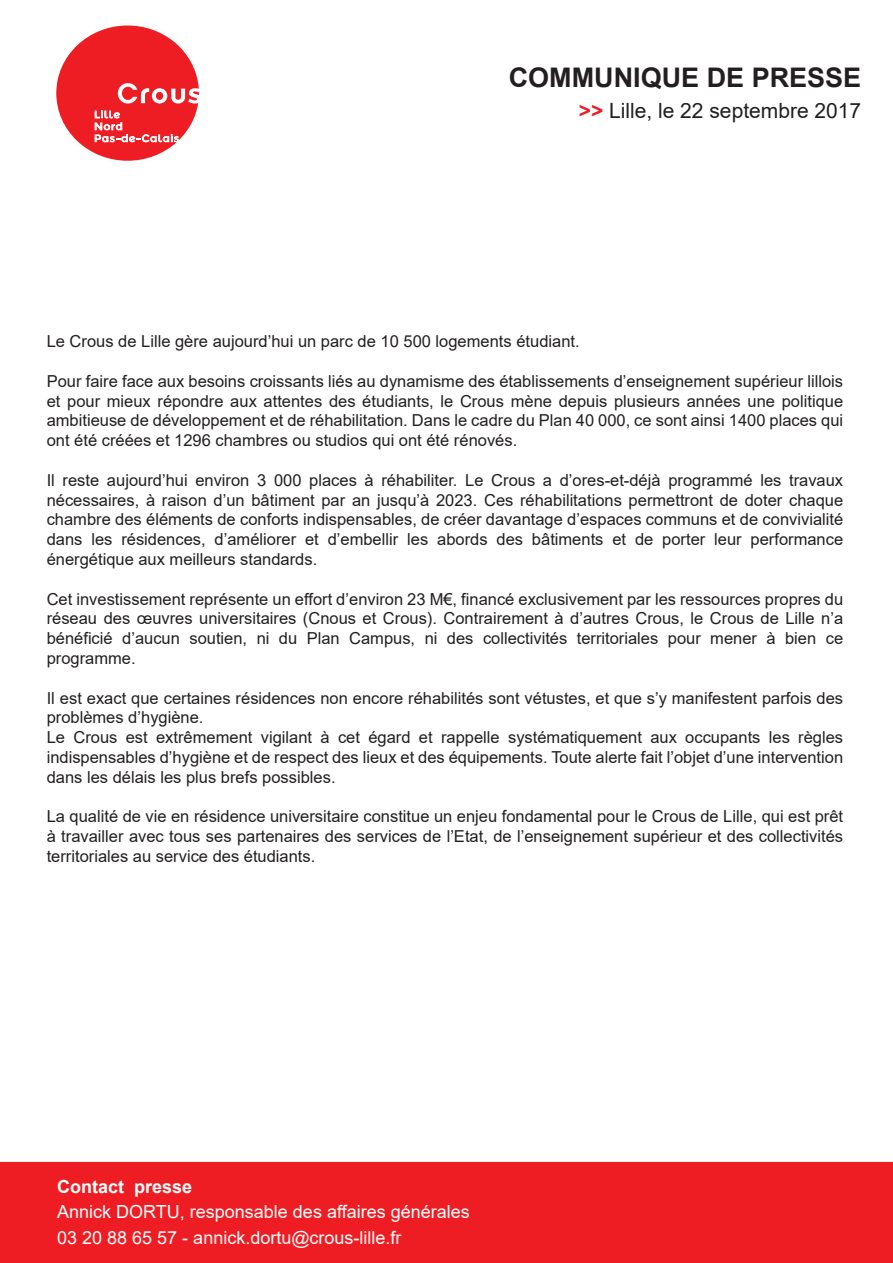
<style>
.page{position:relative;width:893px;height:1263px;background:#fff}
.page>*{position:absolute;margin:0;border:0;box-sizing:border-box;transform-origin:0 0}
.t1{font:700 27px "Arial";color:#231f20}
.t2{font:21px "Arial";color:#231f20}
.t3{font:18px/25.5px "Arial";color:#fff}
.t4{font:700 18px "Arial";color:#fff}
.t5{font:16.5px/19.8px "Arial";color:#231f20;text-align:justify}
.s1{font-weight:700;color:#ee1d23}
</style>
<div class="page">
<div style="left:0;top:1162px;width:893px;height:101px;background:#ee1d23"></div>
<svg style="left:56px;top:26px;width:143px;height:135px"></svg>
<h1 class="t1" style="left:509px;top:58px;width:354px">COMMUNIQUE DE PRESSE</h1>
<p class="t2" style="left:579px;top:96px;width:284px"><span class="s1">&gt;&gt;</span> Lille, le 22 septembre 2017</p>
<p class="t5" style="left:47px;top:331px;width:534px">Le Crous de Lille gère aujourd’hui un parc de 10 500 logements étudiant.</p>
<p class="t5" style="left:47px;top:371px;width:798px">Pour faire face aux besoins croissants liés au dynamisme des établissements d’enseignement supérieur lillois et pour mieux répondre aux attentes des étudiants, le Crous mène depuis plusieurs années une politique ambitieuse de développement et de réhabilitation. Dans le cadre du Plan 40 000, ce sont ainsi 1400 places qui ont été créées et 1296 chambres ou studios qui ont été rénovés.</p>
<p class="t5" style="left:47px;top:470px;width:798px">Il reste aujourd’hui environ 3 000 places à réhabiliter. Le Crous a d’ores-et-déjà programmé les travaux nécessaires, à raison d’un bâtiment par an jusqu’à 2023. Ces réhabilitations permettront de doter chaque chambre des éléments de conforts indispensables, de créer davantage d’espaces communs et de convivialité dans les résidences, d’améliorer et d’embellir les abords des bâtiments et de porter leur performance énergétique aux meilleurs standards.</p>
<p class="t5" style="left:47px;top:589px;width:798px">Cet investissement représente un effort d’environ 23 M€, financé exclusivement par les ressources propres du réseau des œuvres universitaires (Cnous et Crous). Contrairement à d’autres Crous, le Crous de Lille n’a bénéficié d’aucun soutien, ni du Plan Campus, ni des collectivités territoriales pour mener à bien ce programme.</p>
<p class="t5" style="left:47px;top:688px;width:798px;text-align:left">Il est exact que certaines résidences non encore réhabilités sont vétustes, et que s’y manifestent parfois des problèmes d’hygiène.<br>Le Crous est extrêmement vigilant à cet égard et rappelle systématiquement aux occupants les règles indispensables d’hygiène et de respect des lieux et des équipements. Toute alerte fait l’objet d’une intervention dans les délais les plus brefs possibles.</p>
<p class="t5" style="left:47px;top:807px;width:798px">La qualité de vie en résidence universitaire constitue un enjeu fondamental pour le Crous de Lille, qui est prêt à travailler avec tous ses partenaires des services de l’Etat, de l’enseignement supérieur et des collectivités territoriales au service des étudiants.</p>
<p class="t4" style="left:57px;top:1173px;width:137px">Contact presse</p>
<p class="t3" style="left:57px;top:1199px;width:414px">Annick DORTU, responsable des affaires générales<br>03 20 88 65 57 - annick.dortu@crous-lille.fr</p>
</div>
